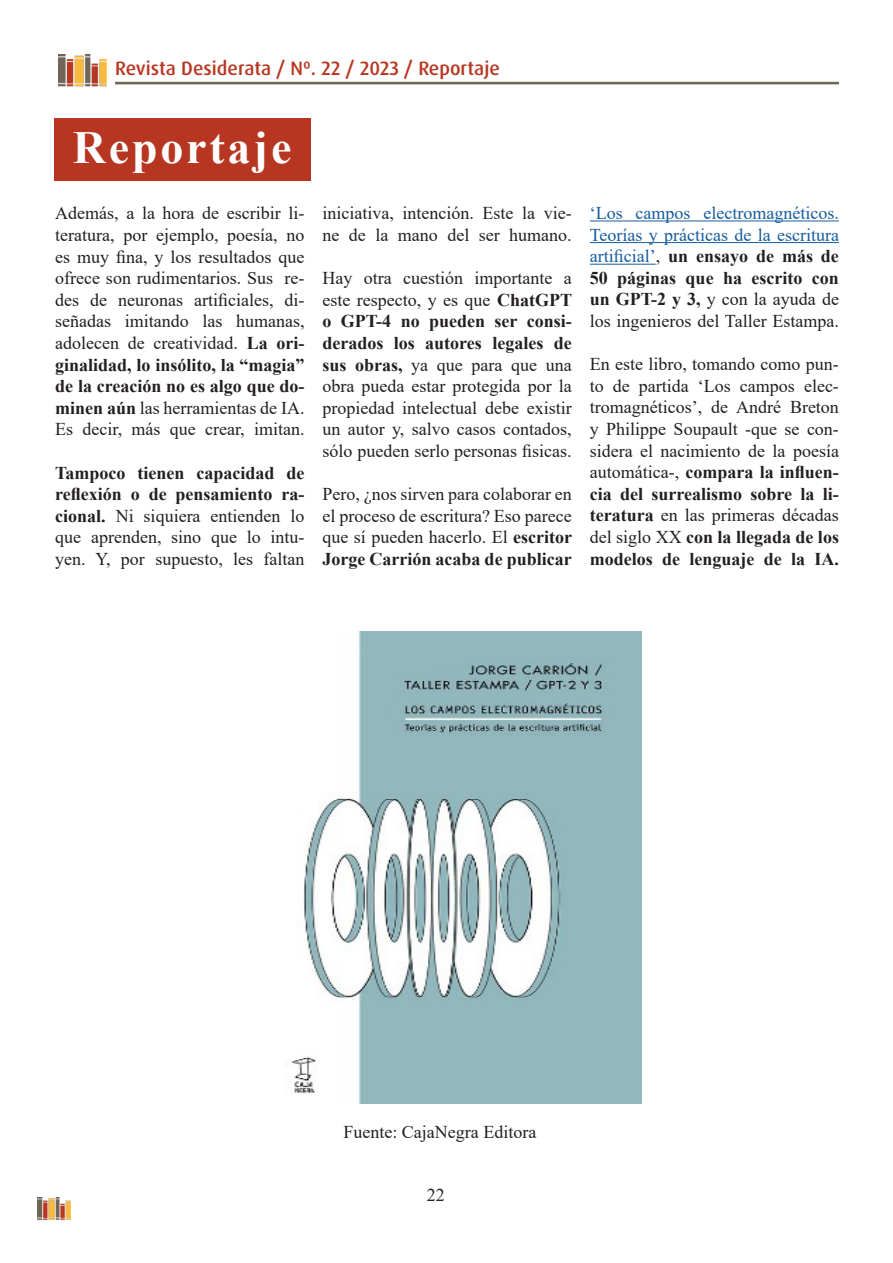
<style>
.page{position:relative;width:893px;height:1263px;background:#fff}
.page>*{position:absolute;margin:0;border:0;box-sizing:border-box;transform-origin:0 0}
.t1{font:700 46.05px "Times New Roman";letter-spacing:.06em;color:#fff}
.t2{font:500 19.35px "Dax Pro";color:#b73822}
.t3{font:18px/21.6px "Times New Roman";color:#231f20;text-align:justify}
.t4{font:18px/21.6px "Times New Roman";color:#175d9e;text-align:justify}
.t5{font:18px "Times New Roman";color:#282526}
.s1{font-weight:700}
.s2{color:#231f20}
.s3{font-weight:700;color:#231f20}
</style>
<div class="page">
<img style="left:37px;top:1198px;width:34px;height:22px">
<img style="left:58px;top:54px;width:48px;height:33px">
<hr style="left:115px;top:82px;width:724px;height:2px;background:#716558">
<div style="left:54px;top:118px;width:257px;height:63px;background:#b73621"></div>
<hr style="left:590px;top:221px;width:249px;height:1px;background:#175d9e">
<hr style="left:590px;top:242px;width:249px;height:1px;background:#175d9e">
<hr style="left:590px;top:264px;width:66px;height:1px;background:#175d9e">
<img style="left:291px;top:631px;width:351px;height:472px">
<p class="t2" style="left:115px;top:56px;width:386px">Revista Desiderata / Nº. 22 / 2023 / Reportaje</p>
<p class="t1" style="left:73px;top:115px;width:220px">Reportaje</p>
<p class="t3" style="left:55px;top:202px;width:251px">Además, a la hora de escribir li&shy;teratura, por ejemplo, poesía, no es muy fina, y los resultados que ofrece son rudimentarios. Sus re&shy;des de neuronas artificiales, di&shy;señadas imitando las humanas, adolecen de creatividad. <span class="s1">La ori&shy;ginalidad, lo insólito, la “magia” de la creación no es algo que do&shy;minen aún</span> las herramientas de IA.<br>Es decir, más que crear, imitan.</p>
<p class="t3" style="left:55px;top:461px;width:251px"><span class="s1">Tampoco tienen capacidad de reflexión o de pensamiento ra&shy;cional.</span> Ni siquiera entienden lo que aprenden, sino que lo intu&shy;yen. Y, por supuesto, les faltan</p>
<p class="t3" style="left:322px;top:202px;width:251px">iniciativa, intención. Este la vie&shy;ne de la mano del ser humano.</p>
<p class="t3" style="left:322px;top:267px;width:251px">Hay otra cuestión importante a este respecto, y es que <span class="s1">ChatGPT o GPT-4 no pueden ser consi&shy;derados los autores legales de sus obras,</span> ya que para que una obra pueda estar protegida por la propiedad intelectual debe existir un autor y, salvo casos contados, sólo pueden serlo personas fisicas.</p>
<p class="t3" style="left:322px;top:483px;width:251px">Pero, ¿nos sirven para colaborar en el proceso de escritura? Eso parece que sí pueden hacerlo. El <span class="s1">escritor Jorge Carrión acaba de publicar</span></p>
<p class="t4" style="left:590px;top:202px;width:251px">‘Los campos electromagnéticos.<br>Teorías y prácticas de la escritura artificial’<span class="s2">,</span> <span class="s3">un ensayo de más de 50 páginas que ha escrito con un GPT-2 y 3,</span> <span class="s2">y con la ayuda de los ingenieros del Taller Estampa.</span></p>
<p class="t3" style="left:590px;top:353px;width:251px">En este libro, tomando como pun&shy;to de partida ‘Los campos elec&shy;tromagnéticos’, de André Breton y Philippe Soupault -que se con&shy;sidera el nacimiento de la poesía automática-, <span class="s1">compara la influen&shy;cia del surrealismo sobre la li&shy;teratura</span> en las primeras décadas del siglo XX <span class="s1">con la llegada de los modelos de lenguaje de la IA.</span></p>
<p class="t3" style="left:343px;top:1121px;width:194px">Fuente: CajaNegra Editora</p>
<p class="t5" style="left:427px;top:1182px;width:19px">22</p>
</div>
